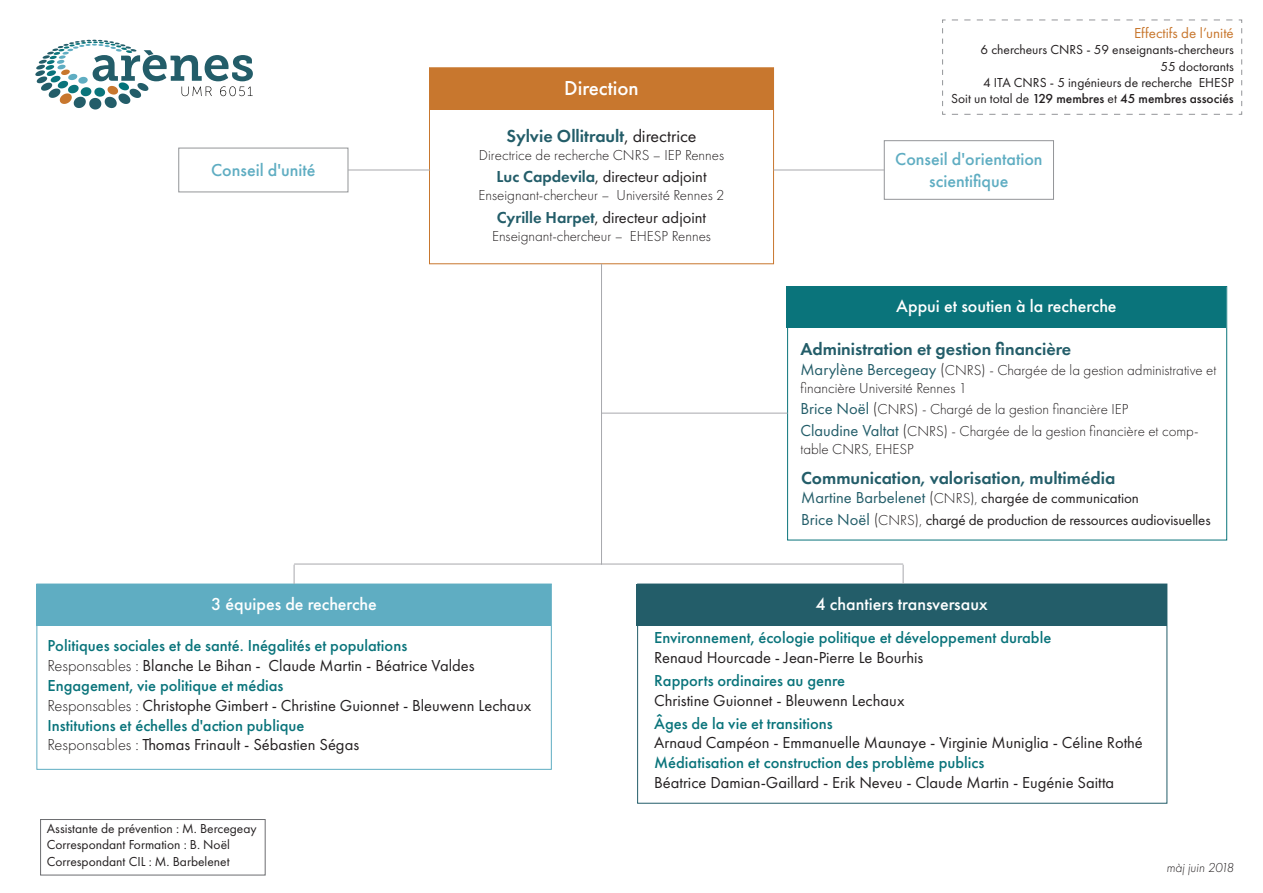
<style>
.page{position:relative;width:1263px;height:893px;background:#fff}
.page>*{position:absolute;margin:0;border:0;box-sizing:border-box;transform-origin:0 0}
.t1{font:500 21px "Futura PT";color:#fff}
.t2{font:600 18px "Futura PT";color:#235d69}
.t3{font:500 18px "Futura PT";color:#fff}
.t4{font:500 18px/21.6px "Futura PT";color:#5fadc2;text-align:center}
.t5{font:16.5px/19.8px "Futura PT";color:#231f20}
.t6{font:500 16.5px "Futura PT";color:#0a747b}
.t7{font:300 15px/18px "Futura PT";color:#231f20}
.t8{font:15px/21.3px "Futura PT";letter-spacing:-.01em;color:#231f20}
.t9{font:15px "Futura PT";color:#c8772e}
.t10{font:13.5px/16.2px "Futura PT";color:#231f20;text-align:right}
.t11{font:italic 300 13.5px "Futura PT";color:#231f20}
.s1{font-weight:500}
.s2{font-weight:400;color:#231f20}
.s3{font-weight:600;color:#235d69}
.s4{font-weight:400;font-size:16.5px;color:#235d69}
.s5{font-size:16.5px}
.s6{font-size:16.5px;color:#235d69}
.s7{font-weight:300;font-size:16.5px}
.s8{font-weight:300}
.s9{font-weight:500;color:#0a747b}
</style>
<div class="page">
<div style="left:429px;top:68px;width:344px;height:41px;background:#c8772e"></div>
<svg style="left:35px;top:40px;width:218px;height:70px"></svg>
<div style="left:429px;top:67px;width:345px;height:197px;border:1px solid #c8772e"></div>
<hr style="left:601px;top:264px;width:1px;height:301px;background:#a8a9ad">
<hr style="left:601px;top:413px;width:187px;height:1px;background:#a8a9ad">
<hr style="left:294px;top:564px;width:609px;height:1px;background:#a8a9ad">
<svg style="left:294px;top:565px;width:1px;height:19px"></svg>
<svg style="left:903px;top:565px;width:1px;height:19px"></svg>
<div style="left:178px;top:148px;width:170px;height:44px;border:1px solid #939598"></div>
<div style="left:884px;top:140px;width:170px;height:60px;border:1px solid #939598"></div>
<hr style="left:348px;top:170px;width:82px;height:1px;background:#a8a9ad">
<hr style="left:773px;top:170px;width:111px;height:1px;background:#a8a9ad">
<svg style="left:942px;top:20px;width:300px;height:95px"></svg>
<div style="left:787px;top:287px;width:439px;height:41px;background:#0a747b"></div>
<div style="left:37px;top:584px;width:514px;height:42px;background:#5fadc2"></div>
<div style="left:637px;top:584px;width:530px;height:42px;background:#235d69"></div>
<div style="left:40px;top:819px;width:226px;height:56px;border:1px solid #6c6d70"></div>
<p class="t1" style="left:564px;top:75px;width:76px">Direction</p>
<p class="t9" style="left:1134px;top:24px;width:101px">Effectifs de l’unité</p>
<p class="t10" style="left:951px;top:42px;width:284px">6 chercheurs CNRS - 59 enseignants-chercheurs<br>55 doctorants<br>4 ITA CNRS - 5 ingénieurs de recherche EHESP<br>Soit un total de <span class="s1">129 membres</span> et <span class="s1">45 membres associés</span></p>
<p class="t2" style="left:506px;top:124px;width:192px">Sylvie Ollitrault<span class="s2">, directrice</span></p>
<p class="t7" style="left:479px;top:146px;width:247px">Directrice de recherche CNRS – IEP Rennes</p>
<p class="t5" style="left:496px;top:167px;width:212px"><span class="s3">Luc Capdevila</span>, directeur adjoint</p>
<p class="t7" style="left:479px;top:186px;width:247px">Enseignant-chercheur – Université Rennes 2</p>
<p class="t5" style="left:497px;top:208px;width:211px"><span class="s3">Cyrille Harpet</span>, directeur adjoint</p>
<p class="t7" style="left:492px;top:227px;width:220px">Enseignant-chercheur – EHESP Rennes</p>
<p class="t4" style="left:211px;top:159px;width:106px">Conseil d'unité</p>
<p class="t4" style="left:895px;top:148px;width:149px">Conseil d'orientation scientifique</p>
<p class="t3" style="left:896px;top:296px;width:222px">Appui et soutien à la recherche</p>
<p class="t2" style="left:800px;top:338px;width:272px">Administration et gestion financière</p>
<p class="t7" style="left:800px;top:361px;width:417px"><span class="s4">Marylène Bercegeay</span> <span class="s5">(</span>CNRS) - Chargée de la gestion administrative et financière Université Rennes 1</p>
<p class="t7" style="left:800px;top:399px;width:400px;line-height:21.3px"><span class="s4">Brice Noël</span> <span class="s5">(</span>CNRS) - Chargé de la gestion financière IEP<br><span class="s4">Claudine Valtat</span> <span class="s5">(</span>CNRS) - Chargée de la gestion financière et comp-</p>
<p class="t7" style="left:800px;top:440px;width:115px">table CNRS, EHESP</p>
<p class="t2" style="left:801px;top:466px;width:316px">Communication, valorisation, multimédia</p>
<p class="t8" style="left:801px;top:488px;width:411px"><span class="s6">Martine Barbelenet</span> <span class="s7">(</span><span class="s8">CNRS),</span> chargée de communication<br><span class="s6">Brice Noël</span> <span class="s7">(</span><span class="s8">CNRS),</span> chargé de production de ressources audiovisuelles</p>
<p class="t3" style="left:211px;top:593px;width:167px">3 équipes de recherche</p>
<p class="t3" style="left:815px;top:593px;width:174px">4 chantiers transversaux</p>
<p class="t5" style="left:48px;top:636px;width:485px"><span class="s9">Politiques sociales et de santé. Inégalités et populations<br></span><span class="s8">Responsables :</span> Blanche Le Bihan - Claude Martin - Béatrice Valdes <span class="s9">Engagement, vie politique et médias<br></span><span class="s8">Responsables :</span> Christophe Gimbert - Christine Guionnet - Bleuwenn Lechaux <span class="s9">Institutions et échelles d'action publique<br></span><span class="s8">Responsables :</span> Thomas Frinault - Sébastien Ségas</p>
<p class="t10" style="left:47px;top:820px;width:211px;text-align:left">Assistante de prévention : M. Bercegeay<br>Correspondant Formation : B. Noël<br>Correspondant CIL : M. Barbelenet</p>
<p class="t6" style="left:654px;top:628px;width:399px">Environnement, écologie politique et développement durable</p>
<p class="t5" style="left:654px;top:648px;width:271px">Renaud Hourcade - Jean-Pierre Le Bourhis</p>
<p class="t6" style="left:654px;top:670px;width:192px">Rapports ordinaires au genre</p>
<p class="t5" style="left:654px;top:690px;width:252px">Christine Guionnet - Bleuwenn Lechaux</p>
<p class="t6" style="left:654px;top:713px;width:180px">Âges de la vie et transitions</p>
<p class="t5" style="left:654px;top:733px;width:490px">Arnaud Campéon - Emmanuelle Maunaye - Virginie Muniglia - Céline Rothé</p>
<p class="t6" style="left:654px;top:753px;width:332px">Médiatisation et construction des problème publics</p>
<p class="t5" style="left:654px;top:772px;width:462px">Béatrice Damian-Gaillard - Erik Neveu - Claude Martin - Eugénie Saitta</p>
<p class="t11" style="left:1166px;top:859px;width:69px">màj juin 2018</p>
</div>
